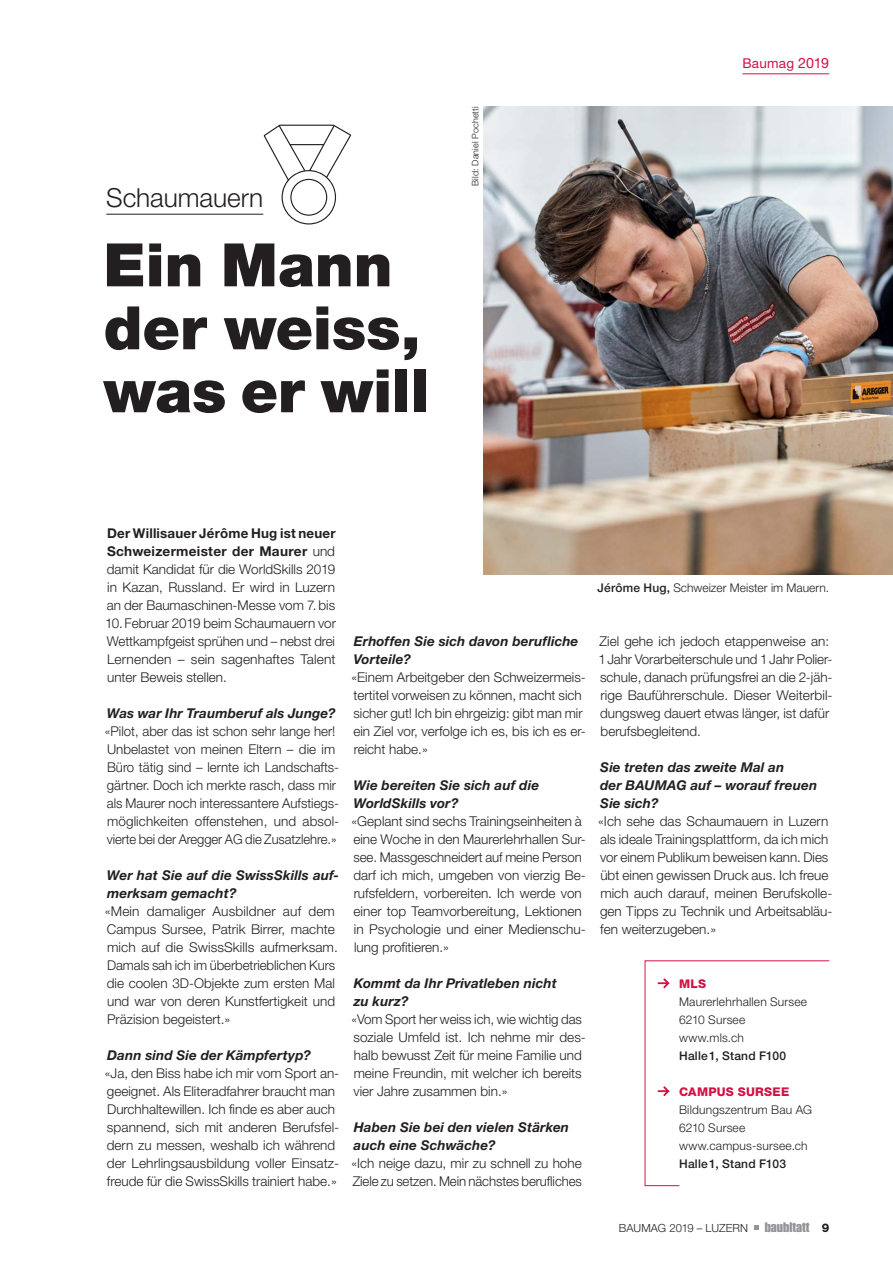
<style>
.page{position:relative;width:893px;height:1263px;background:#fff}
.page>*{position:absolute;margin:0;border:0;box-sizing:border-box;transform-origin:0 0}
.t1{font:900 60px/63px "Helvetica Neue LT Pro";color:#231f20}
.t2{font:300 26.25px "Helvetica Neue LT Pro";letter-spacing:-.005em;color:#231f20}
.t3{font:300 13.5px/18px "Helvetica Neue LT Pro";color:#231f20}
.t4{font:italic 700 13.5px/18px "Helvetica Neue LT Pro";letter-spacing:.01em;color:#231f20}
.t5{font:13.5px "Helvetica Neue LT Pro";letter-spacing:.02em;color:#d31145}
.t6{font:300 12px/18px "Helvetica Neue LT Pro";letter-spacing:.015em;color:#231f20}
.t7{font:500 12px "Helvetica Neue LT Pro";letter-spacing:.02em;color:#231f20}
.t8{font:800 12px "Helvetica Neue LT Pro";letter-spacing:.025em;color:#d31145}
.t9{font:300 11.25px "Helvetica Neue LT Pro";color:#231f20}
.t10{font:300 9px "Helvetica Neue LT Pro";letter-spacing:.01em;color:#231f20}
.s1{font-size:14.25px}
.s2{font-weight:700}
.s3{font-weight:500}
.s4{font-family:"Impact LT Std";font-weight:400;font-size:13.5px;color:#939598}
.s5{font-weight:800;font-size:12px}
</style>
<div class="page">
<svg style="left:259px;top:124px;width:93px;height:101px"></svg>
<hr style="left:106px;top:214px;width:157px;height:1px;background:#231f20">
<img style="left:484px;top:107px;width:408px;height:467px">
<svg style="left:644px;top:960px;width:186px;height:226px"></svg>
<svg style="left:754px;top:1225px;width:4px;height:5px"></svg>
<hr style="left:742px;top:74px;width:87px;height:1px;background:#d31145">
<h2 class="t2" style="left:106px;top:188px;width:158px">Schaumauern</h2>
<h1 class="t1" style="left:103px;top:234px;width:327px">Ein Mann der weiss, was er will</h1>
<p class="t10" style="left:472px;top:186px;width:81px;rotate:-90deg">Bild: Daniel Pochetti</p>
<p class="t5" style="left:742px;top:55px;width:88px">Baumag <span class="s1">2019</span></p>
<p class="t3" style="left:107px;top:526px;width:230px;text-align:justify"><span class="s2">Der Willisauer Jérôme Hug ist neuer Schweizermeister der Maurer</span> und damit Kandidat für die WorldSkills 2019 in Kazan, Russland. Er wird in Luzern an der Baumaschinen-Messe vom 7. bis</p>
<p class="t3" style="left:105px;top:616px;width:232px;text-align:justify">10. Februar 2019 beim Schaumauern vor Wettkampfgeist sprühen und – nebst drei Lernenden – sein sagenhaftes Talent unter Beweis stellen.</p>
<p class="t4" style="left:107px;top:706px;width:230px">Was war Ihr Traumberuf als Junge?</p>
<p class="t3" style="left:105px;top:724px;width:236px">«Pilot, aber das ist schon sehr lange her!<br>Unbelastet von meinen Eltern – die im Büro tätig sind – lernte ich Landschafts&shy;gärtner. Doch ich merkte rasch, dass mir als Maurer noch interessantere Aufstiegs&shy;möglichkeiten offenstehen, und absol&shy;vierte bei der Aregger AG die Zusatzlehre.»</p>
<p class="t4" style="left:107px;top:868px;width:233px">Wer hat Sie auf die SwissSkills auf&shy;merksam gemacht?</p>
<p class="t3" style="left:105px;top:904px;width:234px">«Mein damaliger Ausbildner auf dem Campus Sursee, Patrik Birrer, machte mich auf die SwissSkills aufmerksam.<br>Damals sah ich im überbetrieblichen Kurs die coolen 3D-Objekte zum ersten Mal und war von deren Kunstfertigkeit und Präzision begeistert.»</p>
<p class="t4" style="left:107px;top:1047px;width:205px">Dann sind Sie der Kämpfertyp?</p>
<p class="t3" style="left:105px;top:1065px;width:236px">«Ja, den Biss habe ich mir vom Sport an&shy;geeignet. Als Eliteradfahrer braucht man Durchhaltewillen. Ich finde es aber auch spannend, sich mit anderen Berufsfel&shy;dern zu messen, weshalb ich während der Lehrlingsausbildung voller Einsatz&shy;freude für die SwissSkills trainiert habe.»</p>
<p class="t6" style="left:597px;top:580px;width:233px"><span class="s3">Jérôme Hug,</span> Schweizer Meister im Mauern.</p>
<p class="t4" style="left:353px;top:634px;width:226px">Erhoffen Sie sich davon berufliche<br>Vorteile?</p>
<p class="t3" style="left:351px;top:670px;width:236px">«Einem Arbeitgeber den Schweizermeis&shy;tertitel vorweisen zu können, macht sich sicher gut! Ich bin ehrgeizig: gibt man mir ein Ziel vor, verfolge ich es, bis ich es er&shy;reicht habe.»</p>
<p class="t4" style="left:353px;top:778px;width:187px">Wie bereiten Sie sich auf die<br>WorldSkills vor?</p>
<p class="t3" style="left:351px;top:814px;width:236px">«Geplant sind sechs Trainingseinheiten à eine Woche in den Maurerlehrhallen Sur&shy;see. Massgeschneidert auf meine Person darf ich mich, umgeben von vierzig Be&shy;rufsfeldern, vorbereiten. Ich werde von einer top Teamvorbereitung, Lektionen in Psychologie und einer Medienschu&shy;lung profitieren.»</p>
<p class="t4" style="left:354px;top:976px;width:204px">Kommt da Ihr Privatleben nicht zu kurz?</p>
<p class="t3" style="left:351px;top:1011px;width:236px">«Vom Sport her weiss ich, wie wichtig das soziale Umfeld ist. Ich nehme mir des&shy;halb bewusst Zeit für meine Familie und meine Freundin, mit welcher ich bereits vier Jahre zusammen bin.»</p>
<p class="t4" style="left:353px;top:1119px;width:217px">Haben Sie bei den vielen Stärken auch eine Schwäche?</p>
<p class="t3" style="left:351px;top:1155px;width:232px">«Ich neige dazu, mir zu schnell zu hohe<br>Ziele zu setzen. Mein nächstes berufliches</p>
<p class="t3" style="left:598px;top:634px;width:236px">Ziel gehe ich jedoch etappenweise an:<br>1 Jahr Vorarbeiterschule und 1 Jahr Polier&shy;schule, danach prüfungsfrei an die 2-jäh&shy;rige Bauführerschule. Dieser Weiterbil&shy;dungsweg dauert etwas länger, ist dafür berufsbegleitend.</p>
<p class="t4" style="left:600px;top:760px;width:218px">Sie treten das zweite Mal an<br>der BAUMAG auf – worauf freuen<br>Sie sich?</p>
<p class="t3" style="left:598px;top:814px;width:236px">«Ich sehe das Schaumauern in Luzern als ideale Trainingsplattform, da ich mich vor einem Publikum beweisen kann. Dies übt einen gewissen Druck aus. Ich freue mich auch darauf, meinen Berufskolle&shy;gen Tipps zu Technik und Arbeitsabläu&shy;fen weiterzugeben.»</p>
<p class="t8" style="left:679px;top:977px;width:29px">MLS</p>
<p class="t6" style="left:679px;top:994px;width:129px">Maurerlehrhallen Sursee<br>6210 Sursee www.mls.ch</p>
<p class="t7" style="left:679px;top:1052px;width:108px">Halle 1, Stand F100</p>
<p class="t8" style="left:679px;top:1085px;width:112px">CAMPUS SURSEE</p>
<p class="t6" style="left:679px;top:1102px;width:134px">Bildungszentrum Bau AG<br>6210 Sursee www.campus-sursee.ch</p>
<p class="t7" style="left:679px;top:1159px;width:108px">Halle 1, Stand F103</p>
<p class="t9" style="left:618px;top:1224px;width:212px">BAUMAG 2019 – LUZERN <span class="s4">baubltatt</span> <span class="s5">9</span></p>
</div>
